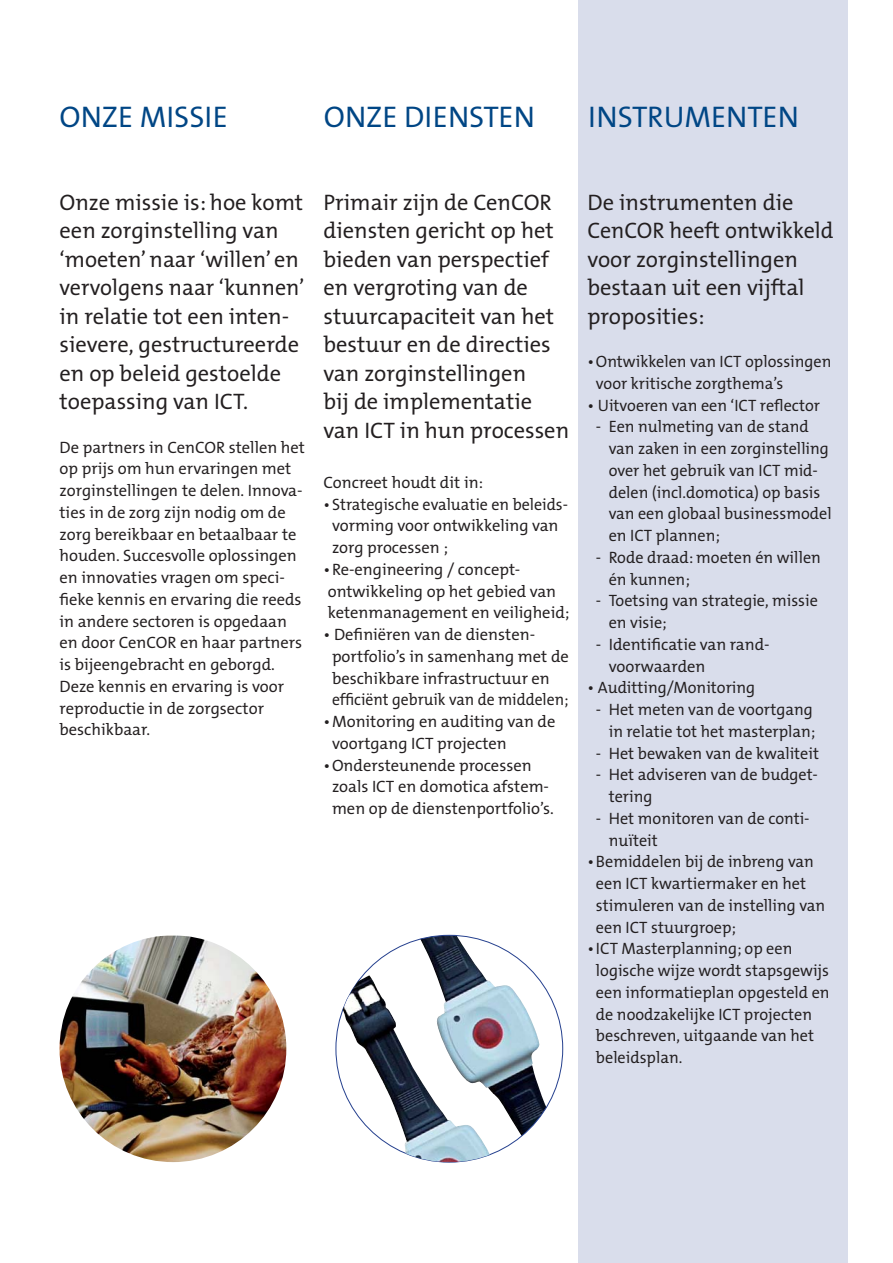
<style>
.page{position:relative;width:893px;height:1263px;background:#fff}
.page>*{position:absolute;margin:0;border:0;box-sizing:border-box;transform-origin:0 0}
.t1{font:30px "The Mix Office";color:#004685}
.t2{font:22.5px/28.5px "The Mix Office";color:#231f20}
.t3{font:16.5px/21.8px "The Mix Office";color:#231f20}
</style>
<div class="page">
<div style="left:578px;top:0;width:270px;height:1263px;background:#d9ddeb"></div>
<img style="left:60px;top:935px;width:226px;height:227px;border-radius:50%">
<img style="left:418px;top:935px;width:130px;height:203px">
<img style="left:341px;top:975px;width:151px;height:187px">
<h1 class="t1" style="left:60px;top:102px;width:170px">ONZE MISSIE</h1>
<h1 class="t1" style="left:324px;top:102px;width:213px">ONZE DIENSTEN</h1>
<h1 class="t1" style="left:588px;top:102px;width:212px">INSTRUMENTEN</h1>
<h2 class="t2" style="left:60px;top:189px;width:246px">Onze missie is: hoe komt een zorginstelling van ‘moeten’ naar ‘willen’ en vervolgens naar ‘kunnen’ in relatie tot een inten&shy;sievere, gestructureerde en op beleid gestoelde toepassing van ICT.</h2>
<p class="t3" style="left:60px;top:437px;width:247px">De partners in CenCOR stellen het op prijs om hun ervaringen met zorginstellingen te delen. Innova&shy;ties in de zorg zijn nodig om de zorg bereikbaar en betaalbaar te houden. Succesvolle oplossingen en innovaties vragen om speci&shy;fieke kennis en ervaring die reeds in andere sectoren is opgedaan en door CenCOR en haar partners is bijeengebracht en geborgd.<br>Deze kennis en ervaring is voor reproductie in de zorgsector beschikbaar.</p>
<h2 class="t2" style="left:323px;top:189px;width:247px">Primair zijn de CenCOR diensten gericht op het bieden van perspectief en vergroting van de stuurcapaciteit van het bestuur en de directies van zorginstellingen<br>bij de implementatie van ICT in hun processen</h2>
<p class="t3" style="left:323px;top:472px;width:161px">Concreet houdt dit in:</p>
<p class="t3" style="left:332px;top:494px;width:237px;text-indent:-9px">• Strategische evaluatie en beleids&shy;vorming voor ontwikkeling van zorg processen ;</p>
<p class="t3" style="left:323px;top:559px;width:248px">• Re-engineering / concept&shy;ontwikkeling op het gebied van ketenmanagement en veiligheid;</p>
<p class="t3" style="left:332px;top:624px;width:238px;text-indent:-9px">• Definiëren van de diensten&shy;portfolio’s in samenhang met de beschikbare infrastructuur en efficiënt gebruik van de middelen;</p>
<p class="t3" style="left:332px;top:711px;width:225px;text-indent:-9px">• Monitoring en auditing van de voortgang ICT projecten</p>
<p class="t3" style="left:332px;top:755px;width:223px;text-indent:-9px">• Ondersteunende processen zoals ICT en domotica afstem&shy;men op de dienstenportfolio’s.</p>
<h2 class="t2" style="left:587px;top:189px;width:247px">De instrumenten die<br>CenCOR heeft ontwikkeld voor zorginstellingen bestaan uit een vijftal proposities:</h2>
<p class="t3" style="left:596px;top:351px;width:237px;text-indent:-9px">• Ontwikkelen van ICT oplossingen voor kritische zorgthema’s</p>
<p class="t3" style="left:587px;top:395px;width:234px">• Uitvoeren van een ‘ICT reflector</p>
<p class="t3" style="left:609px;top:417px;width:224px;text-indent:-13px">- Een nulmeting van de stand van zaken in een zorginstelling over het gebruik van ICT mid&shy;delen (incl.domotica) op basis van een globaal businessmodel en ICT plannen;</p>
<p class="t3" style="left:609px;top:547px;width:214px;text-indent:-13px">- Rode draad: moeten én willen én kunnen;</p>
<p class="t3" style="left:609px;top:591px;width:211px;text-indent:-13px">- Toetsing van strategie, missie en visie;</p>
<p class="t3" style="left:609px;top:634px;width:162px;text-indent:-13px">- Identificatie van rand&shy;voorwaarden</p>
<p class="t3" style="left:587px;top:678px;width:169px">• Auditting/Monitoring</p>
<p class="t3" style="left:596px;top:699px;width:221px;text-align:right">- Het meten van de voortgang in relatie tot het masterplan;</p>
<p class="t3" style="left:596px;top:743px;width:225px">- Het bewaken van de kwaliteit</p>
<p class="t3" style="left:609px;top:765px;width:211px;text-indent:-13px">- Het adviseren van de budget&shy;tering</p>
<p class="t3" style="left:609px;top:808px;width:202px;text-indent:-13px">- Het monitoren van de conti&shy;nuïteit</p>
<p class="t3" style="left:596px;top:852px;width:231px;text-indent:-9px">• Bemiddelen bij de inbreng van een ICT kwartiermaker en het stimuleren van de instelling van een ICT stuurgroep;</p>
<p class="t3" style="left:596px;top:939px;width:235px;text-indent:-9px">• ICT Masterplanning; op een logische wijze wordt stapsgewijs een informatieplan opgesteld en de noodzakelijke ICT projecten beschreven, uitgaande van het beleidsplan.</p>
</div>
